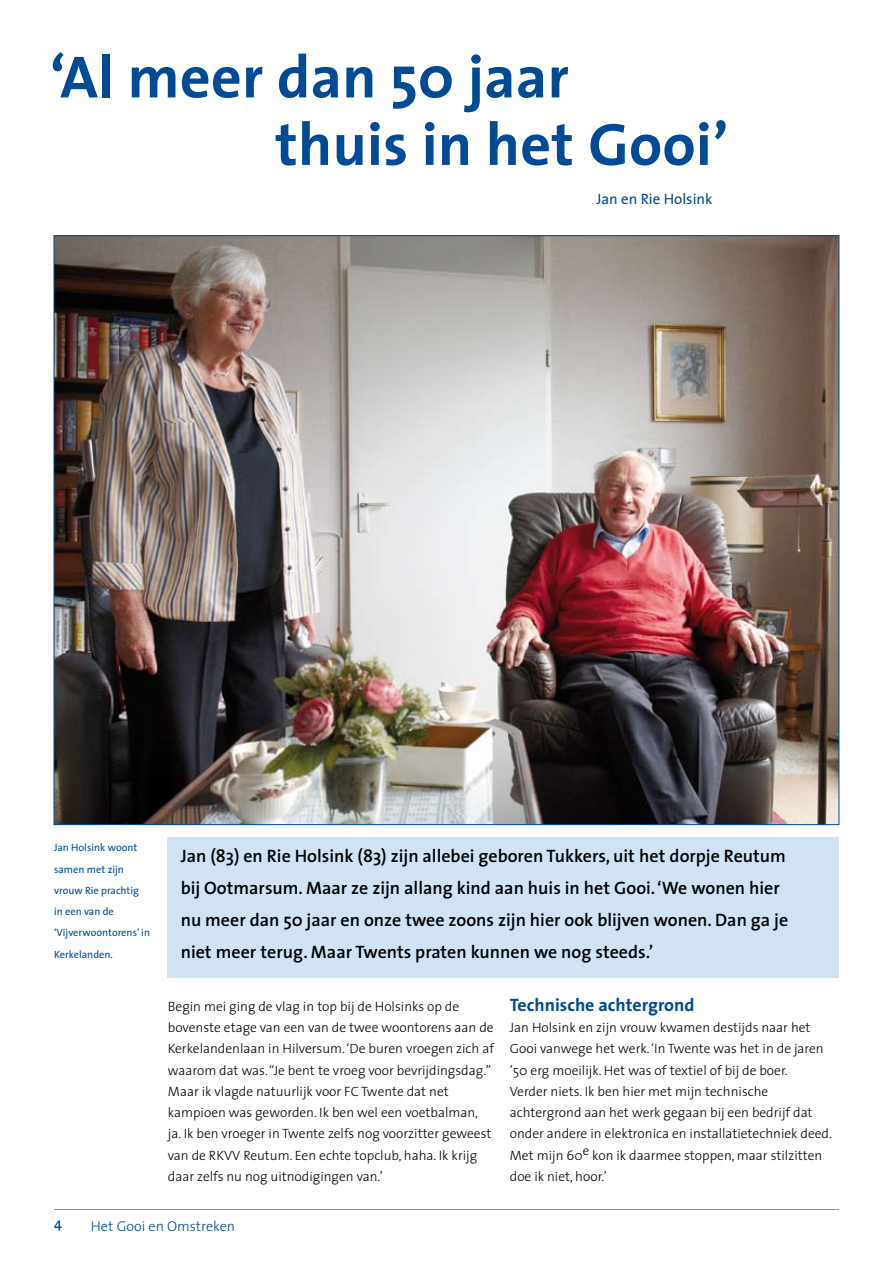
<style>
.page{position:relative;width:893px;height:1263px;background:#fff}
.page>*{position:absolute;margin:0;border:0;box-sizing:border-box;transform-origin:0 0}
.t1{font:700 60px/67.5px "The Sans";letter-spacing:.005em;color:#004b93}
.t2{font:600 18px/32px "The Sans";color:#000}
.t3{font:700 18px "The Sans";color:#004b93}
.t4{font:15px "The Sans";color:#004b93}
.t5{font:300 14.25px "The Sans";color:#004b93}
.t6{font:600 14.25px "The Sans";color:#004b93}
.t7{font:300 13.5px/21.3px "The Sans";color:#000}
.t8{font:10.5px/21.3px "The Sans";color:#004b93}
</style>
<div class="page">
<hr style="left:54px;top:1209px;width:785px;height:1px;background:#ee8028">
<div style="left:168px;top:837px;width:671px;height:141px;background:#d1e3f3"></div>
<img style="left:56px;top:237px;width:781px;height:586px">
<h1 class="t1" style="left:275px;top:42px;width:455px;text-indent:-225px">‘Al meer dan 50 jaar<br>thuis in het Gooi’</h1>
<p class="t4" style="left:596px;top:186px;width:118px">Jan en Rie Holsink</p>
<p class="t8" style="left:54px;top:837px;width:98px">Jan Holsink woont samen met zijn vrouw Rie prachtig in een van de ‘Vijverwoontorens’ in<br>Kerkelanden.</p>
<p class="t2" style="left:181px;top:839px;width:609px">Jan (83) en Rie Holsink (83) zijn allebei geboren Tukkers, uit het dorpje Reutum bij Ootmarsum. Maar ze zijn allang kind aan huis in het Gooi. ‘We wonen hier nu meer dan 50 jaar en onze twee zoons zijn hier ook blijven wonen. Dan ga je niet meer terug. Maar Twents praten kunnen we nog steeds.’</p>
<p class="t7" style="left:168px;top:995px;width:328px">Begin mei ging de vlag in top bij de Holsinks op de bovenste etage van een van de twee woontorens aan de Kerkelandenlaan in Hilversum. ‘De buren vroegen zich af waarom dat was. “Je bent te vroeg voor bevrijdingsdag.” Maar ik vlagde natuurlijk voor FC Twente dat net kampioen was geworden. Ik ben wel een voetbalman, ja. Ik ben vroeger in Twente zelfs nog voorzitter geweest van de RKVV Reutum. Een echte topclub, haha. Ik krijg daar zelfs nu nog uitnodigingen van.’</p>
<h2 class="t3" style="left:510px;top:990px;width:186px">Technische achtergrond</h2>
<p class="t7" style="left:510px;top:1016px;width:324px">Jan Holsink en zijn vrouw kwamen destijds naar het Gooi vanwege het werk. ‘In Twente was het in de jaren ’50 erg moeilijk. Het was of textiel of bij de boer.<br>Verder niets. Ik ben hier met mijn technische achtergrond aan het werk gegaan bij een bedrijf dat onder andere in elektronica en installatietechniek deed.<br>Met mijn 60<sup>e</sup> kon ik daarmee stoppen, maar stilzitten doe ik niet, hoor.’</p>
<p class="t6" style="left:54px;top:1211px;width:9px">4</p>
<p class="t5" style="left:91px;top:1214px;width:146px">Het Gooi en Omstreken</p>
</div>
